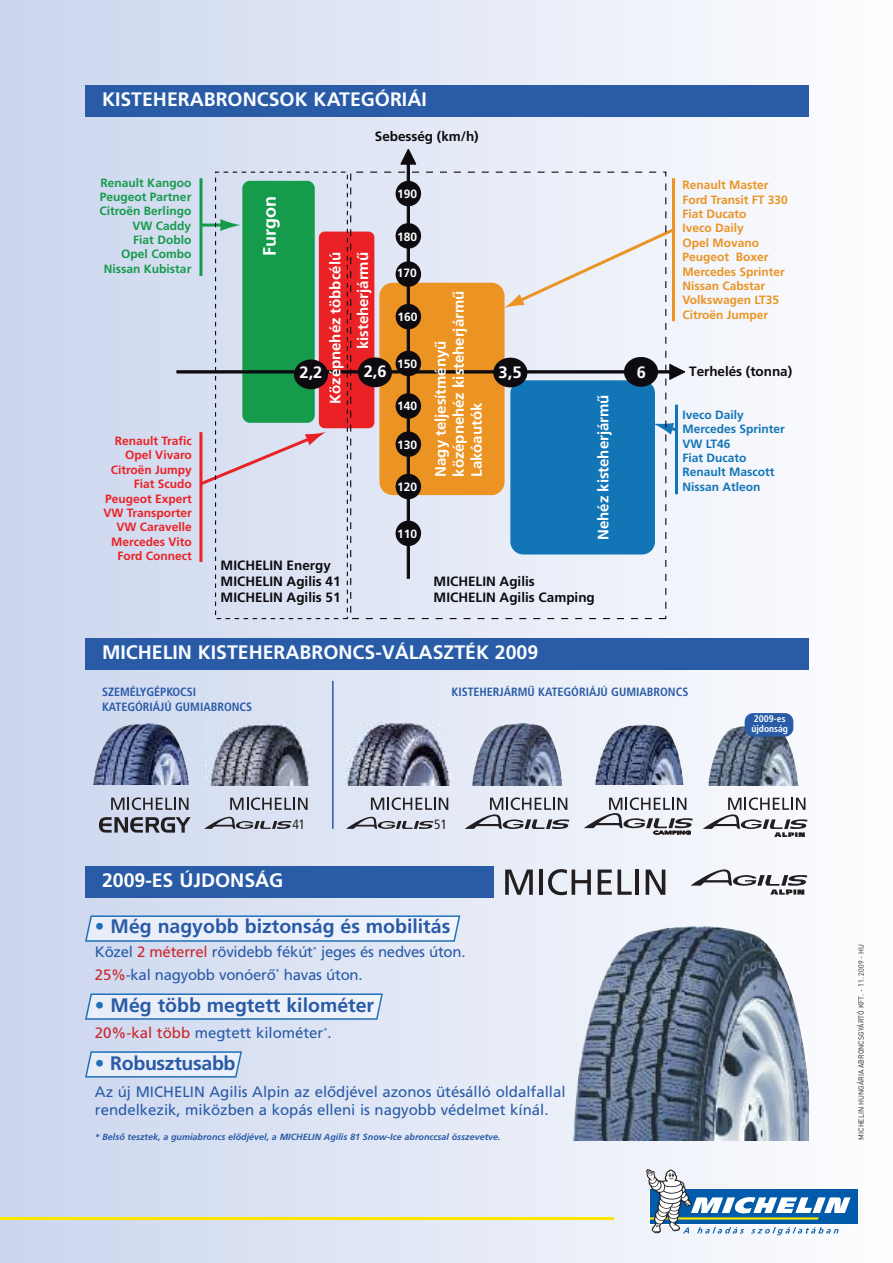
<style>
.page{position:relative;width:893px;height:1263px;background:#fff}
.page>*{position:absolute;margin:0;border:0;box-sizing:border-box;transform-origin:0 0}
.t1{font:700 19.5px "Frutiger CE";color:#fafdff}
.t2{font:700 19.5px "Frutiger CE";color:#295ba7}
.t3{font:700 19.5px "Frutiger CE";color:#fff}
.t4{font:700 19.5px "Frutiger CE";letter-spacing:-.02em;color:#295ba7}
.t5{font:700 18px "Frutiger CE";letter-spacing:-.005em;color:#fff}
.t6{font:700 16.5px "Frutiger CE";color:#fff}
.t7{font:15px/18px "Frutiger CE";color:#295ba7}
.t8{font:700 15px/18px "Frutiger CE";letter-spacing:-.005em;color:#fff;text-align:right}
.t9{font:15px/22.2px "Frutiger CE";letter-spacing:-.02em;color:#295ba7}
.t10{font:700 13.5px/16.2px "Frutiger CE";color:#0e0b10}
.t11{font:condensed 13.5px "Frutiger CE";color:#272627}
.t12{font:700 12px/14.4px "Frutiger CE";color:#eb9424}
.t13{font:700 12px/14.4px "Frutiger CE";color:#eb2225;text-align:right}
.t14{font:700 12px/14.4px "Frutiger CE";color:#159b4c;text-align:right}
.t15{font:700 condensed 12px/14.4px "Frutiger CE";color:#295ba7}
.t16{font:700 12px/14.4px "Frutiger CE";color:#1275b6}
.t17{font:700 12px "Frutiger CE";color:#fff}
.t18{font:700 condensed 9.6px/9.9px "Frutiger CE";color:#fff}
.t19{font:italic 700 9px "Frutiger CE";color:#295ba7}
.t20{font:7.5px "Din CE";color:#272627;scale:.95 1}
.s1{color:#1f71b9}
.s2{color:#cc262b}
</style>
<div class="page">
<div style="left:0;top:0;width:893px;height:1263px;background:linear-gradient(to right,#cbd5ed,#fdfdfe)"></div>
<hr style="left:0;top:1217px;width:614px;height:2px;background:#ffe601">
<svg style="left:646px;top:1169px;width:212px;height:66px"></svg>
<div style="left:85px;top:85px;width:723px;height:32px;background:#295ba7"></div>
<div style="left:85px;top:638px;width:723px;height:32px;background:#295ba7"></div>
<div style="left:85px;top:866px;width:409px;height:32px;background:#295ba7"></div>
<svg style="left:177px;top:149px;width:508px;height:429px;background:#b1b7b4"></svg>
<div style="left:624px;top:357px;width:34px;height:30px;background:#0e0b10;border-radius:50%"></div>
<div style="left:215px;top:172px;width:133px;height:447px;border:1px dashed #0e0b10"></div>
<hr style="left:332px;top:681px;width:2px;height:148px;background:#295ba7">
<img style="left:93px;top:723px;width:96px;height:62px">
<img style="left:204px;top:721px;width:106px;height:64px">
<img style="left:345px;top:723px;width:106px;height:62px">
<img style="left:472px;top:723px;width:90px;height:62px">
<img style="left:595px;top:725px;width:88px;height:60px">
<img style="left:708px;top:725px;width:90px;height:60px">
<svg style="left:230px;top:797px;width:78px;height:13px"></svg>
<svg style="left:204px;top:816px;width:87px;height:13px"></svg>
<svg style="left:346px;top:816px;width:87px;height:13px"></svg>
<svg style="left:111px;top:797px;width:77px;height:13px"></svg>
<svg style="left:99px;top:817px;width:92px;height:15px"></svg>
<svg style="left:371px;top:797px;width:77px;height:13px"></svg>
<svg style="left:465px;top:797px;width:104px;height:32px;background:#b6b9c1"></svg>
<svg style="left:584px;top:797px;width:109px;height:37px"></svg>
<svg style="left:703px;top:797px;width:104px;height:40px"></svg>
<img style="left:573px;top:926px;width:235px;height:214px">
<svg style="left:505px;top:869px;width:28px;height:26px"></svg>
<hr style="left:539px;top:869px;width:4px;height:26px;background:#231f20">
<svg style="left:548px;top:869px;width:43px;height:26px"></svg>
<svg style="left:598px;top:869px;width:34px;height:26px"></svg>
<hr style="left:636px;top:869px;width:3px;height:26px;background:#231f20">
<svg style="left:646px;top:869px;width:19px;height:26px"></svg>
<svg style="left:690px;top:869px;width:117px;height:26px"></svg>
<div style="left:745px;top:713px;width:48px;height:24px;background:#295ba7;border-radius:9px"></div>
<svg style="left:85px;top:915px;width:375px;height:27px"></svg>
<svg style="left:85px;top:993px;width:298px;height:27px;background:#d2dff2"></svg>
<svg style="left:85px;top:1051px;width:157px;height:26px;background:#d2dff0"></svg>
<h1 class="t1" style="left:102px;top:91px;width:326px">KISTEHERABRONCSOK KATEGÓRIÁI</h1>
<p class="t14" style="left:100px;top:176px;width:93px">Renault Kangoo<br>Peugeot Partner<br>Citroën Berlingo<br>VW Caddy<br>Fiat Doblo<br>Opel Combo<br>Nissan Kubistar</p>
<p class="t13" style="left:104px;top:434px;width:90px">Renault Trafic<br>Opel Vivaro<br>Citroën Jumpy<br>Fiat Scudo<br>Peugeot Expert<br>VW Transporter<br>VW Caravelle<br>Mercedes Vito<br>Ford Connect</p>
<p class="t5" style="left:262px;top:256px;width:61px;rotate:-90deg">Furgon</p>
<p class="t10" style="left:375px;top:129px;width:105px">Sebesség (km/h)</p>
<p class="t17" style="left:397px;top:189px;width:21px">190</p>
<p class="t17" style="left:397px;top:232px;width:22px">180</p>
<p class="t17" style="left:397px;top:268px;width:22px">170</p>
<p class="t17" style="left:398px;top:312px;width:22px">160</p>
<p class="t8" style="left:323px;top:404px;width:153px;line-height:27.6px;rotate:-90deg">Középnehéz többcélú kisteherjármű</p>
<p class="t8" style="left:433px;top:477px;width:187px;text-align:left;rotate:-90deg">Nagy teljesítményű középnehéz kisteherjármű<br>Lakóautók</p>
<p class="t17" style="left:397px;top:359px;width:22px">150</p>
<p class="t17" style="left:397px;top:401px;width:22px">140</p>
<p class="t17" style="left:397px;top:440px;width:22px">130</p>
<p class="t17" style="left:397px;top:482px;width:22px">120</p>
<p class="t17" style="left:397px;top:529px;width:22px">110</p>
<p class="t6" style="left:299px;top:366px;width:24px">2,2</p>
<p class="t6" style="left:364px;top:365px;width:24px">2,6</p>
<p class="t6" style="left:499px;top:366px;width:24px">3,5</p>
<p class="t8" style="left:595px;top:540px;width:147px;rotate:-90deg">Nehéz kisteherjármű</p>
<p class="t10" style="left:221px;top:558px;width:122px">MICHELIN Energy<br>MICHELIN Agilis 41<br>MICHELIN Agilis 51</p>
<p class="t10" style="left:434px;top:574px;width:163px">MICHELIN Agilis<br>MICHELIN Agilis Camping</p>
<h1 class="t1" style="left:102px;top:644px;width:438px">MICHELIN KISTEHERABRONCS-VÁLASZTÉK 2009</h1>
<p class="t6" style="left:637px;top:365px;width:11px">6</p>
<p class="t12" style="left:682px;top:179px;width:107px">Renault Master<br>Ford Transit FT 330<br>Fiat Ducato<br>Iveco Daily<br>Opel Movano<br>Peugeot Boxer<br>Mercedes Sprinter<br>Nissan Cabstar<br>Volkswagen LT35<br>Citroën Jumper</p>
<p class="t10" style="left:689px;top:364px;width:105px">Terhelés (tonna)</p>
<p class="t16" style="left:682px;top:408px;width:104px">Iveco Daily<br>Mercedes Sprinter<br>VW LT46<br>Fiat Ducato<br>Renault Mascott<br>Nissan Atleon</p>
<p class="t15" style="left:102px;top:686px;width:152px">SZEMÉLYGÉPKOCSI<br>KATEGÓRIÁJÚ GUMIABRONCS</p>
<p class="t15" style="left:451px;top:686px;width:238px">KISTEHERJÁRMŰ KATEGÓRIÁJÚ GUMIABRONCS</p>
<p class="t11" style="left:292px;top:819px;width:14px">41</p>
<h1 class="t3" style="left:102px;top:873px;width:183px">2009-ES ÚJDONSÁG</h1>
<p class="t11" style="left:434px;top:819px;width:14px">51</p>
<h1 class="t2" style="left:95px;top:918px;width:357px"><span class="s1">•</span> Még nagyobb biztonság és mobilitás</h1>
<p class="t9" style="left:95px;top:942px;width:372px">Közel <span class="s2">2 méterrel</span> rövidebb fékút<sup>*</sup> jeges és nedves úton.<br><span class="s2">25%</span>-kal nagyobb vonóerő<sup>*</sup> havas úton.</p>
<h1 class="t2" style="left:95px;top:997px;width:281px"><span class="s1">•</span> Még több megtett kilométer</h1>
<p class="t7" style="left:95px;top:1025px;width:238px"><span class="s2">20%-kal több</span> megtett kilométer<sup>*</sup>.</p>
<h1 class="t4" style="left:95px;top:1055px;width:142px"><span class="s1">•</span> Robusztusabb</h1>
<p class="t7" style="left:95px;top:1084px;width:472px">Az új MICHELIN Agilis Alpin az elődjével azonos ütésálló oldalfallal rendelkezik, miközben a kopás elleni is nagyobb védelmet kínál.</p>
<p class="t19" style="left:95px;top:1133px;width:407px">* Belső tesztek, a gumiabroncs elődjével, a MICHELIN Agilis 81 Snow-Ice abronccsal összevetve.</p>
<p class="t18" style="left:751px;top:715px;width:38px">2009-es újdonság</p>
<p class="t20" style="left:858px;top:1140px;width:208px;rotate:-90deg">MICHELIN HUNGÁRIA ABRONCSGYÁRTÓ KFT. - 11. 2009 - HU</p>
</div>
